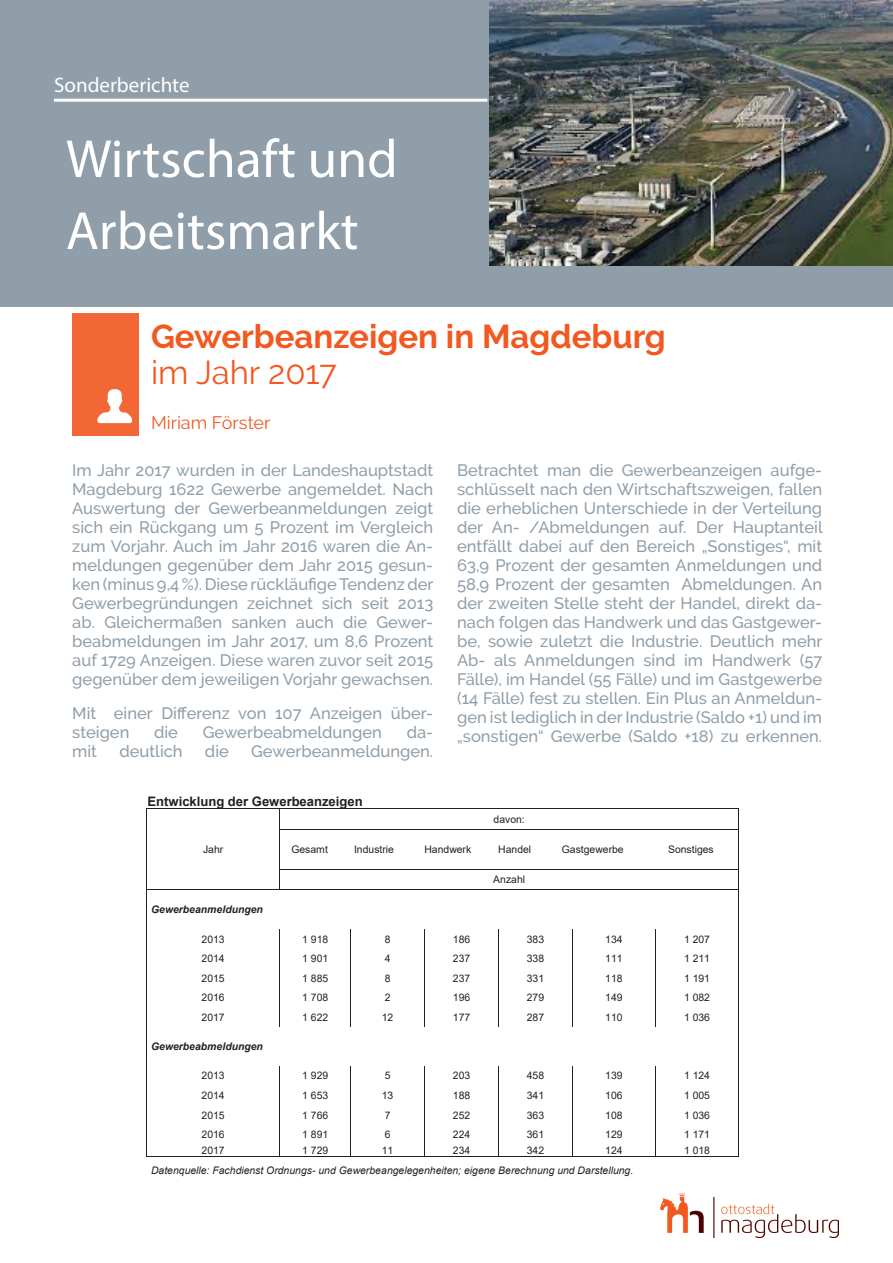
<style>
.page{position:relative;width:893px;height:1263px;background:#fff}
.page>*{position:absolute;margin:0;border:0;box-sizing:border-box;transform-origin:0 0}
.t1{font:54px/72px "Myriad Pro";color:#fff}
.t2{font:700 33px "Raleway";color:#f15921}
.t3{font:33px "Raleway";color:#f15921}
.t4{font:21px "Myriad Pro";color:#fff}
.t5{font:18px "Raleway";color:#f15921}
.t6{font:500 16.5px/18.9px "Raleway";color:#909ea9;text-align:justify}
.t7{font:700 13.05px "Arial";color:#231f20}
.t8{font:10.35px "Arial";color:#231f20}
.t9{font:italic 10.35px "Arial";color:#231f20}
.t10{font:italic 700 10.35px "Arial";color:#231f20}
</style>
<div class="page">
<img style="left:661px;top:1193px;width:178px;height:44px">
<div style="left:0;top:0;width:893px;height:306px;background:#909ea9"></div>
<hr style="left:54px;top:99px;width:433px;height:3px;background:#fff">
<hr style="left:146px;top:809px;width:593px;height:1px;background:#231f20">
<hr style="left:279px;top:829px;width:264px;height:1px;background:#231f20">
<hr style="left:543px;top:829px;width:100px;height:1px;background:#231f20">
<hr style="left:643px;top:829px;width:96px;height:1px;background:#231f20">
<hr style="left:279px;top:869px;width:264px;height:1px;background:#231f20">
<hr style="left:543px;top:869px;width:100px;height:1px;background:#231f20">
<hr style="left:643px;top:869px;width:96px;height:1px;background:#231f20">
<svg style="left:279px;top:810px;width:1px;height:79px"></svg>
<hr style="left:146px;top:889px;width:440px;height:1px;background:#231f20">
<hr style="left:586px;top:889px;width:100px;height:1px;background:#231f20">
<hr style="left:686px;top:889px;width:53px;height:1px;background:#231f20">
<svg style="left:279px;top:929px;width:1px;height:98px"></svg>
<svg style="left:350px;top:929px;width:1px;height:98px"></svg>
<svg style="left:424px;top:929px;width:1px;height:98px"></svg>
<svg style="left:498px;top:929px;width:1px;height:98px"></svg>
<svg style="left:572px;top:929px;width:1px;height:98px"></svg>
<svg style="left:655px;top:929px;width:1px;height:98px"></svg>
<svg style="left:279px;top:1066px;width:1px;height:90px"></svg>
<svg style="left:350px;top:1066px;width:1px;height:90px"></svg>
<svg style="left:424px;top:1066px;width:1px;height:90px"></svg>
<svg style="left:498px;top:1066px;width:1px;height:90px"></svg>
<svg style="left:572px;top:1066px;width:1px;height:90px"></svg>
<svg style="left:655px;top:1066px;width:1px;height:90px"></svg>
<svg style="left:146px;top:810px;width:1px;height:346px"></svg>
<hr style="left:146px;top:1156px;width:593px;height:1px;background:#231f20">
<svg style="left:738px;top:810px;width:1px;height:346px"></svg>
<div style="left:72px;top:314px;width:67px;height:122px;background:#f26735"></div>
<svg style="left:97px;top:389px;width:35px;height:34px"></svg>
<img style="left:489px;top:0;width:404px;height:266px">
<p class="t4" style="left:54px;top:72px;width:137px">Sonderberichte</p>
<h1 class="t1" style="left:66px;top:122px;width:333px">Wirtschaft und<br>Arbeitsmarkt</h1>
<h2 class="t2" style="left:151px;top:318px;width:516px">Gewerbeanzeigen in Magdeburg</h2>
<h2 class="t3" style="left:151px;top:353px;width:187px">im Jahr 2017</h2>
<p class="t5" style="left:151px;top:412px;width:121px">Miriam Förster</p>
<p class="t6" style="left:72px;top:461px;width:363px">Im Jahr 2017 wurden in der Landeshauptstadt Magdeburg 1622 Gewerbe angemeldet. Nach Auswertung der Gewerbeanmeldungen zeigt sich ein Rückgang um 5 Prozent im Vergleich zum Vorjahr. Auch im Jahr 2016 waren die An&shy;meldungen gegenüber dem Jahr 2015 gesun&shy;ken (minus 9,4 %). Diese rückläufige Tendenz der Gewerbegründungen zeichnet sich seit 2013 ab. Gleichermaßen sanken auch die Gewer&shy;beabmeldungen im Jahr 2017, um 8,6 Prozent auf 1729 Anzeigen. Diese waren zuvor seit 2015 gegenüber dem jeweiligen Vorjahr gewachsen.</p>
<p class="t6" style="left:72px;top:703px;width:362px">Mit einer Differenz von 107 Anzeigen über&shy;steigen</p>
<p class="t6" style="left:457px;top:461px;width:367px">Betrachtet man die Gewerbeanzeigen aufge&shy;schlüsselt nach den Wirtschaftszweigen, fallen die erheblichen Unterschiede in der Verteilung der An- /Abmeldungen auf. Der Hauptanteil entfällt dabei auf den Bereich „Sonstiges“, mit 63,9 Prozent der gesamten Anmeldungen und 58,9 Prozent der gesamten Abmeldungen. An der zweiten Stelle steht der Handel, direkt da&shy;nach folgen das Handwerk und das Gastgewer&shy;be, sowie zuletzt die Industrie. Deutlich mehr Ab- als Anmeldungen sind im Handwerk (57<br>Fälle), im Handel (55 Fälle) und im Gastgewerbe (14 Fälle) fest zu stellen. Ein Plus an Anmeldun&shy;gen ist lediglich in der Industrie (Saldo +1) und im „sonstigen“ Gewerbe (Saldo +18) zu erkennen.</p>
<p class="t6" style="left:154px;top:722px;width:25px">die</p>
<p class="t6" style="left:203px;top:722px;width:181px">Gewerbeabmeldungen</p>
<p class="t6" style="left:407px;top:722px;width:28px">da-</p>
<p class="t6" style="left:72px;top:741px;width:26px">mit</p>
<p class="t6" style="left:119px;top:741px;width:65px">deutlich</p>
<p class="t6" style="left:205px;top:741px;width:25px">die</p>
<p class="t6" style="left:251px;top:741px;width:184px">Gewerbeanmeldungen.</p>
<p class="t7" style="left:148px;top:792px;width:217px">Entwicklung der Gewerbeanzeigen</p>
<p class="t8" style="left:203px;top:842px;width:22px">Jahr</p>
<p class="t8" style="left:494px;top:812px;width:33px">davon:</p>
<p class="t8" style="left:291px;top:842px;width:38px">Gesamt</p>
<p class="t8" style="left:354px;top:842px;width:41px">Industrie</p>
<p class="t8" style="left:424px;top:842px;width:48px">Handwerk</p>
<p class="t8" style="left:498px;top:842px;width:34px">Handel</p>
<p class="t8" style="left:562px;top:842px;width:63px">Gastgewerbe</p>
<p class="t8" style="left:668px;top:842px;width:47px">Sonstiges</p>
<p class="t8" style="left:493px;top:872px;width:33px">Anzahl</p>
<p class="t10" style="left:151px;top:903px;width:113px">Gewerbeanmeldungen</p>
<p class="t8" style="left:202px;top:932px;width:25px">2013</p>
<p class="t8" style="left:302px;top:932px;width:28px">1 918</p>
<p class="t8" style="left:385px;top:932px;width:7px">8</p>
<p class="t8" style="left:453px;top:932px;width:19px">186</p>
<p class="t8" style="left:527px;top:932px;width:19px">383</p>
<p class="t8" style="left:605px;top:932px;width:19px">134</p>
<p class="t8" style="left:684px;top:932px;width:28px">1 207</p>
<p class="t8" style="left:202px;top:951px;width:25px">2014</p>
<p class="t8" style="left:302px;top:951px;width:28px">1 901</p>
<p class="t8" style="left:385px;top:951px;width:7px">4</p>
<p class="t8" style="left:453px;top:951px;width:19px">237</p>
<p class="t8" style="left:527px;top:951px;width:19px">338</p>
<p class="t8" style="left:605px;top:951px;width:19px">111</p>
<p class="t8" style="left:684px;top:951px;width:28px">1 211</p>
<p class="t8" style="left:202px;top:971px;width:25px">2015</p>
<p class="t8" style="left:302px;top:971px;width:28px">1 885</p>
<p class="t8" style="left:385px;top:971px;width:7px">8</p>
<p class="t8" style="left:453px;top:971px;width:19px">237</p>
<p class="t8" style="left:527px;top:971px;width:19px">331</p>
<p class="t8" style="left:605px;top:971px;width:19px">118</p>
<p class="t8" style="left:684px;top:971px;width:28px">1 191</p>
<p class="t8" style="left:202px;top:990px;width:25px">2016</p>
<p class="t8" style="left:302px;top:990px;width:28px">1 708</p>
<p class="t8" style="left:385px;top:990px;width:7px">2</p>
<p class="t8" style="left:453px;top:990px;width:19px">196</p>
<p class="t8" style="left:527px;top:990px;width:19px">279</p>
<p class="t8" style="left:605px;top:990px;width:19px">149</p>
<p class="t8" style="left:684px;top:990px;width:28px">1 082</p>
<p class="t8" style="left:202px;top:1010px;width:25px">2017</p>
<p class="t8" style="left:302px;top:1010px;width:28px">1 622</p>
<p class="t8" style="left:382px;top:1010px;width:13px">12</p>
<p class="t8" style="left:453px;top:1010px;width:19px">177</p>
<p class="t8" style="left:527px;top:1010px;width:19px">287</p>
<p class="t8" style="left:605px;top:1010px;width:19px">110</p>
<p class="t8" style="left:684px;top:1010px;width:28px">1 036</p>
<p class="t10" style="left:151px;top:1039px;width:113px">Gewerbeabmeldungen</p>
<p class="t8" style="left:202px;top:1069px;width:25px">2013</p>
<p class="t8" style="left:302px;top:1069px;width:28px">1 929</p>
<p class="t8" style="left:385px;top:1069px;width:7px">5</p>
<p class="t8" style="left:453px;top:1069px;width:19px">203</p>
<p class="t8" style="left:527px;top:1069px;width:19px">458</p>
<p class="t8" style="left:605px;top:1069px;width:19px">139</p>
<p class="t8" style="left:684px;top:1069px;width:28px">1 124</p>
<p class="t8" style="left:202px;top:1088px;width:25px">2014</p>
<p class="t8" style="left:302px;top:1088px;width:28px">1 653</p>
<p class="t8" style="left:382px;top:1088px;width:13px">13</p>
<p class="t8" style="left:453px;top:1088px;width:19px">188</p>
<p class="t8" style="left:527px;top:1088px;width:19px">341</p>
<p class="t8" style="left:605px;top:1088px;width:19px">106</p>
<p class="t8" style="left:684px;top:1088px;width:28px">1 005</p>
<p class="t8" style="left:202px;top:1108px;width:25px">2015</p>
<p class="t8" style="left:302px;top:1108px;width:28px">1 766</p>
<p class="t8" style="left:385px;top:1108px;width:7px">7</p>
<p class="t8" style="left:453px;top:1108px;width:19px">252</p>
<p class="t8" style="left:527px;top:1108px;width:19px">363</p>
<p class="t8" style="left:605px;top:1108px;width:19px">108</p>
<p class="t8" style="left:684px;top:1108px;width:28px">1 036</p>
<p class="t8" style="left:202px;top:1127px;width:25px">2016</p>
<p class="t8" style="left:302px;top:1127px;width:28px">1 891</p>
<p class="t8" style="left:385px;top:1127px;width:7px">6</p>
<p class="t8" style="left:453px;top:1127px;width:19px">224</p>
<p class="t8" style="left:527px;top:1127px;width:19px">361</p>
<p class="t8" style="left:605px;top:1127px;width:19px">129</p>
<p class="t8" style="left:684px;top:1127px;width:28px">1 171</p>
<p class="t8" style="left:202px;top:1143px;width:25px">2017</p>
<p class="t8" style="left:302px;top:1143px;width:28px">1 729</p>
<p class="t8" style="left:382px;top:1143px;width:13px">11</p>
<p class="t8" style="left:453px;top:1143px;width:19px">234</p>
<p class="t8" style="left:527px;top:1143px;width:19px">342</p>
<p class="t8" style="left:605px;top:1143px;width:19px">124</p>
<p class="t8" style="left:684px;top:1143px;width:28px">1 018</p>
<p class="t9" style="left:151px;top:1164px;width:484px">Datenquelle: Fachdienst Ordnungs- und Gewerbeangelegenheiten; eigene Berechnung und Darstellung.</p>
</div>
